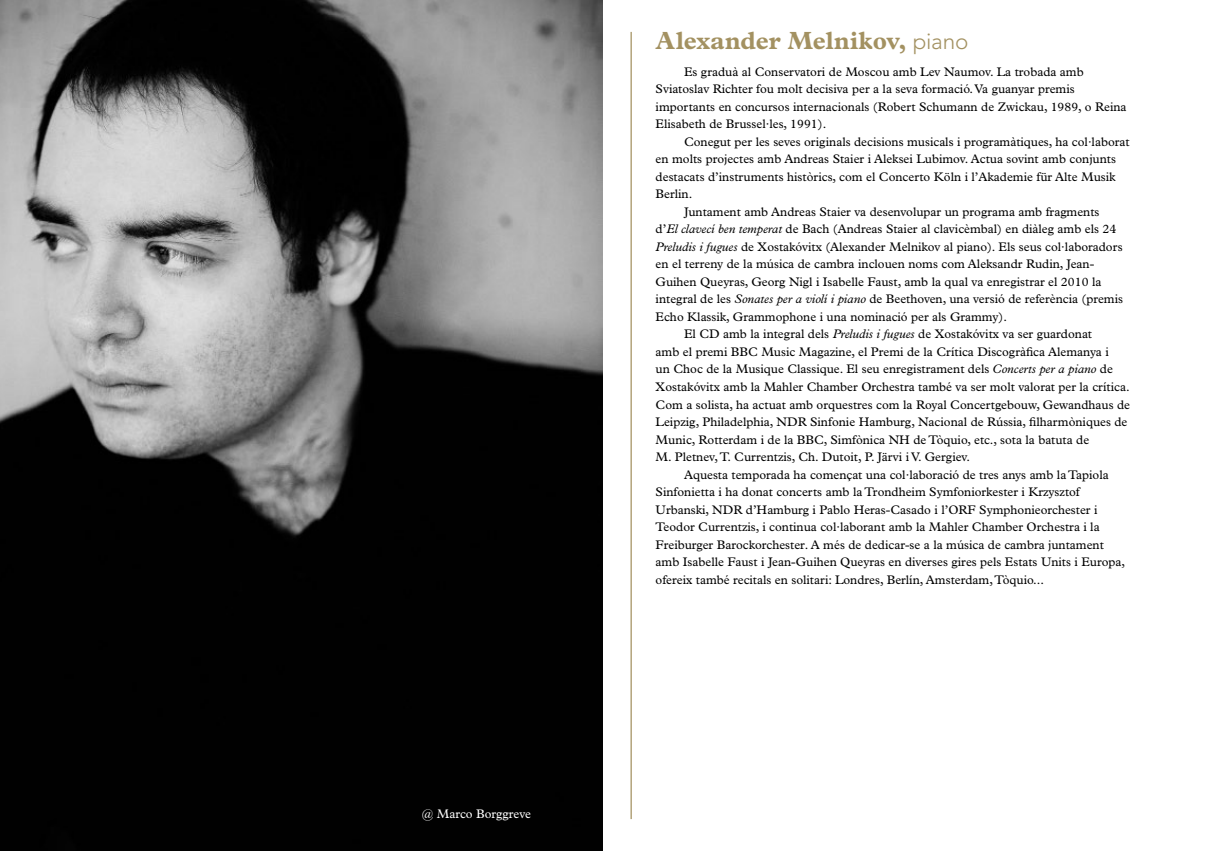
<style>
.page{position:relative;width:1205px;height:851px;background:#fff}
.page>*{position:absolute;margin:0;border:0;box-sizing:border-box;transform-origin:0 0}
.t1{font:700 25px "Plantin Std";letter-spacing:-.005em;color:#a39161}
.t2{font:12.5px/17.5px "Plantin Std";color:#000}
.t3{font:12.5px "Plantin Std";color:#fff}
.s1{font-family:"Avenir";font-weight:300;font-size:22.5px}
.s2{font-style:italic}
</style>
<div class="page">
<img style="left:0;top:0;width:602px;height:850px">
<hr style="left:630px;top:32px;width:2px;height:787px;background:#a39161">
<p class="t3" style="left:422px;top:806px;width:111px">@ Marco Borggreve</p>
<h1 class="t1" style="left:656px;top:26px;width:314px">Alexander Melnikov, <span class="s1">piano</span></h1>
<p class="t2" style="left:656px;top:63px;width:472px;text-indent:28px">Es graduà al Conservatori de Moscou amb Lev Naumov. La trobada amb Sviatoslav Richter fou molt decisiva per a la seva formació. Va guanyar premis importants en concursos internacionals (Robert Schumann de Zwickau, 1989, o Reina Elisabeth de Brussel·les, 1991).</p>
<p class="t2" style="left:684px;top:133px;width:447px">Conegut per les seves originals decisions musicals i programàtiques, ha col·laborat</p>
<p class="t2" style="left:656px;top:150px;width:462px">en molts projectes amb Andreas Staier i Aleksei Lubimov. Actua sovint amb conjunts</p>
<p class="t2" style="left:656px;top:168px;width:461px">destacats d’instruments històrics, com el Concerto Köln i l’Akademie für Alte Musik</p>
<p class="t2" style="left:656px;top:185px;width:38px">Berlin.</p>
<p class="t2" style="left:684px;top:203px;width:417px">Juntament amb Andreas Staier va desenvolupar un programa amb fragments</p>
<p class="t2" style="left:656px;top:220px;width:462px">d’<span class="s2">El clavecí ben temperat</span> de Bach (Andreas Staier al clavicèmbal) en diàleg amb els 24</p>
<p class="t2" style="left:656px;top:238px;width:468px"><span class="s2">Preludis i fugues</span> de Xostakóvitx (Alexander Melnikov al piano). Els seus col·laboradors</p>
<p class="t2" style="left:656px;top:255px;width:440px">en el terreny de la música de cambra inclouen noms com Aleksandr Rudin, Jean-</p>
<p class="t2" style="left:656px;top:273px;width:447px">Guihen Queyras, Georg Nigl i Isabelle Faust, amb la qual va enregistrar el 2010 la</p>
<p class="t2" style="left:656px;top:290px;width:469px">integral de les <span class="s2">Sonates per a violí i piano</span> de Beethoven, una versió de referència (premis</p>
<p class="t2" style="left:656px;top:308px;width:353px">Echo Klassik, Grammophone i una nominació per als Grammy).</p>
<p class="t2" style="left:684px;top:325px;width:409px">El CD amb la integral dels <span class="s2">Preludis i fugues</span> de Xostakóvitx va ser guardonat</p>
<p class="t2" style="left:656px;top:343px;width:455px">amb el premi BBC Music Magazine, el Premi de la Crítica Discogràfica Alemanya i</p>
<p class="t2" style="left:656px;top:360px;width:459px">un Choc de la Musique Classique. El seu enregistrament dels <span class="s2">Concerts per a piano</span> de</p>
<p class="t2" style="left:656px;top:378px;width:475px">Xostakóvitx amb la Mahler Chamber Orchestra també va ser molt valorat per la crítica.</p>
<p class="t2" style="left:656px;top:395px;width:476px">Com a solista, ha actuat amb orquestres com la Royal Concertgebouw, Gewandhaus de</p>
<p class="t2" style="left:656px;top:413px;width:473px">Leipzig, Philadelphia, NDR Sinfonie Hamburg, Nacional de Rússia, filharmòniques de</p>
<p class="t2" style="left:656px;top:430px;width:435px">Munic, Rotterdam i de la BBC, Simfònica NH de Tòquio, etc., sota la batuta de</p>
<p class="t2" style="left:656px;top:448px;width:316px">M. Pletnev, T. Currentzis, Ch. Dutoit, P. Järvi i V. Gergiev.</p>
<p class="t2" style="left:684px;top:465px;width:426px">Aquesta temporada ha començat una col·laboració de tres anys amb la Tapiola</p>
<p class="t2" style="left:656px;top:483px;width:426px">Sinfonietta i ha donat concerts amb la Trondheim Symfoniorkester i Krzysztof</p>
<p class="t2" style="left:656px;top:500px;width:443px">Urbanski, NDR d’Hamburg i Pablo Heras-Casado i l’ORF Symphonieorchester i</p>
<p class="t2" style="left:656px;top:518px;width:445px">Teodor Currentzis, i continua col·laborant amb la Mahler Chamber Orchestra i la</p>
<p class="t2" style="left:656px;top:535px;width:450px">Freiburger Barockorchester. A més de dedicar-se a la música de cambra juntament</p>
<p class="t2" style="left:656px;top:553px;width:471px">amb Isabelle Faust i Jean-Guihen Queyras en diverses gires pels Estats Units i Europa,</p>
<p class="t2" style="left:656px;top:570px;width:390px">ofereix també recitals en solitari: Londres, Berlín, Amsterdam, Tòquio...</p>
</div>
